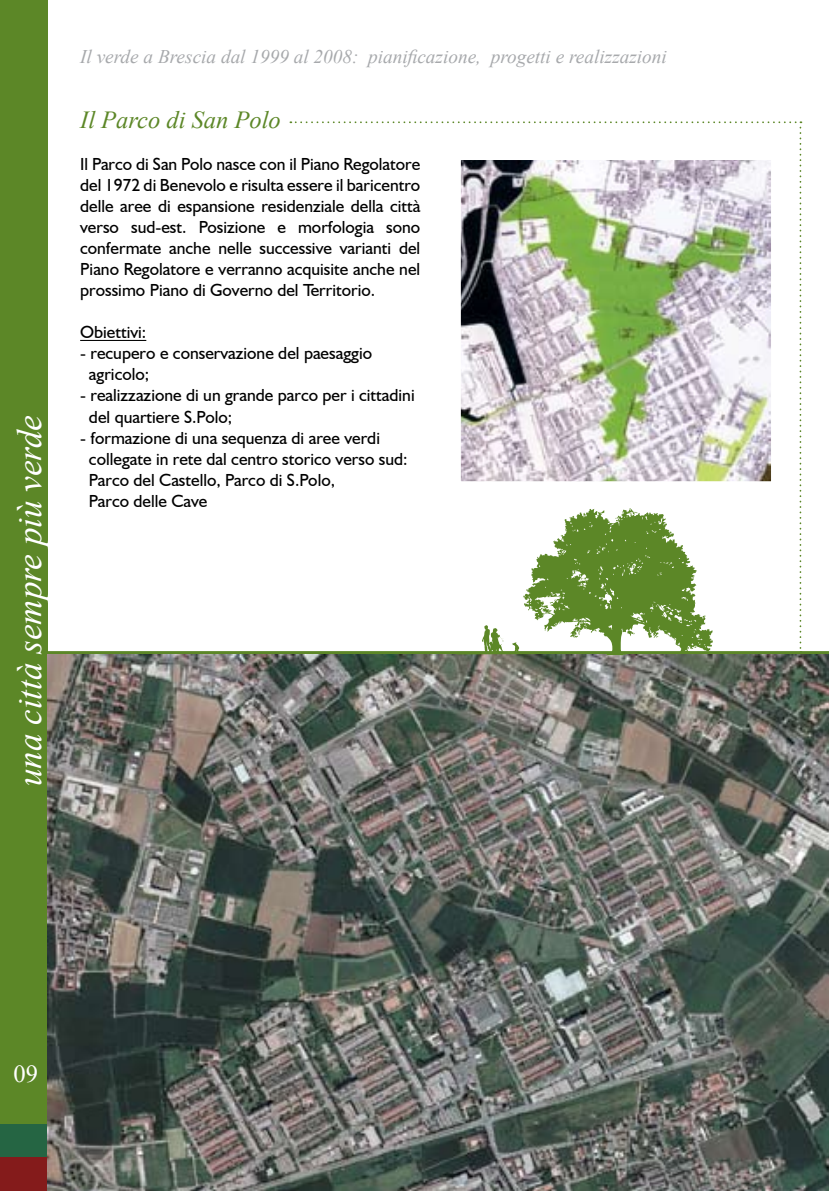
<style>
.page{position:relative;width:829px;height:1191px;background:#fff}
.page>*{position:absolute;margin:0;border:0;box-sizing:border-box;transform-origin:0 0}
.t1{font:italic 35px "Times New Roman";color:#fff}
.t2{font:italic 24.5px "Times New Roman";color:#5c8727}
.t3{font:24.5px "Times New Roman";color:#fff}
.t4{font:italic 19.25px "Times New Roman";color:#a7a9ac}
.t5{font:17.5px/21px "Humanist 521 BT";color:#000}
</style>
<div class="page">
<hr style="left:29px;top:651px;width:799px;height:3px;background:#5c8727">
<div style="left:0;top:0;width:48px;height:1123px;background:#5c8727"></div>
<div style="left:0;top:1123px;width:48px;height:34px;background:#256543"></div>
<div style="left:0;top:1157px;width:48px;height:34px;background:#841b1b"></div>
<img style="left:48px;top:654px;width:780px;height:537px">
<hr style="left:80px;top:340px;width:66px;height:1px;background:#000">
<svg style="left:290px;top:121px;width:511px;height:534px"></svg>
<img style="left:462px;top:161px;width:307px;height:319px">
<div style="left:459px;top:158px;width:313px;height:325px;border:2px solid #fff"></div>
<h1 class="t1" style="left:5px;top:786px;width:372px;rotate:-90deg">una città sempre più verde</h1>
<p class="t4" style="left:80px;top:45px;width:588px">Il verde a Brescia dal 1999 al 2008: pianificazione, progetti e realizzazioni</p>
<h2 class="t2" style="left:80px;top:106px;width:202px">Il Parco di San Polo</h2>
<p class="t5" style="left:80px;top:154px;width:341px;text-align:justify">Il Parco di San Polo nasce con il Piano Regolatore del 1972 di Benevolo e risulta essere il baricentro delle aree di espansione residenziale della città verso sud-est. Posizione e morfologia sono confermate anche nelle successive varianti del Piano Regolatore e verranno acquisite anche nel prossimo Piano di Governo del Territorio.</p>
<p class="t5" style="left:80px;top:322px;width:68px">Obiettivi:</p>
<p class="t5" style="left:89px;top:343px;width:284px;text-indent:-9px">- recupero e conservazione del paesaggio agricolo;</p>
<p class="t5" style="left:89px;top:385px;width:327px;text-indent:-9px">- realizzazione di un grande parco per i cittadini del quartiere S.Polo;</p>
<p class="t5" style="left:89px;top:427px;width:320px;text-indent:-9px">- formazione di una sequenza di aree verdi collegate in rete dal centro storico verso sud:<br>Parco del Castello, Parco di S.Polo,<br>Parco delle Cave</p>
<h2 class="t3" style="left:13px;top:1057px;width:26px">09</h2>
</div>
